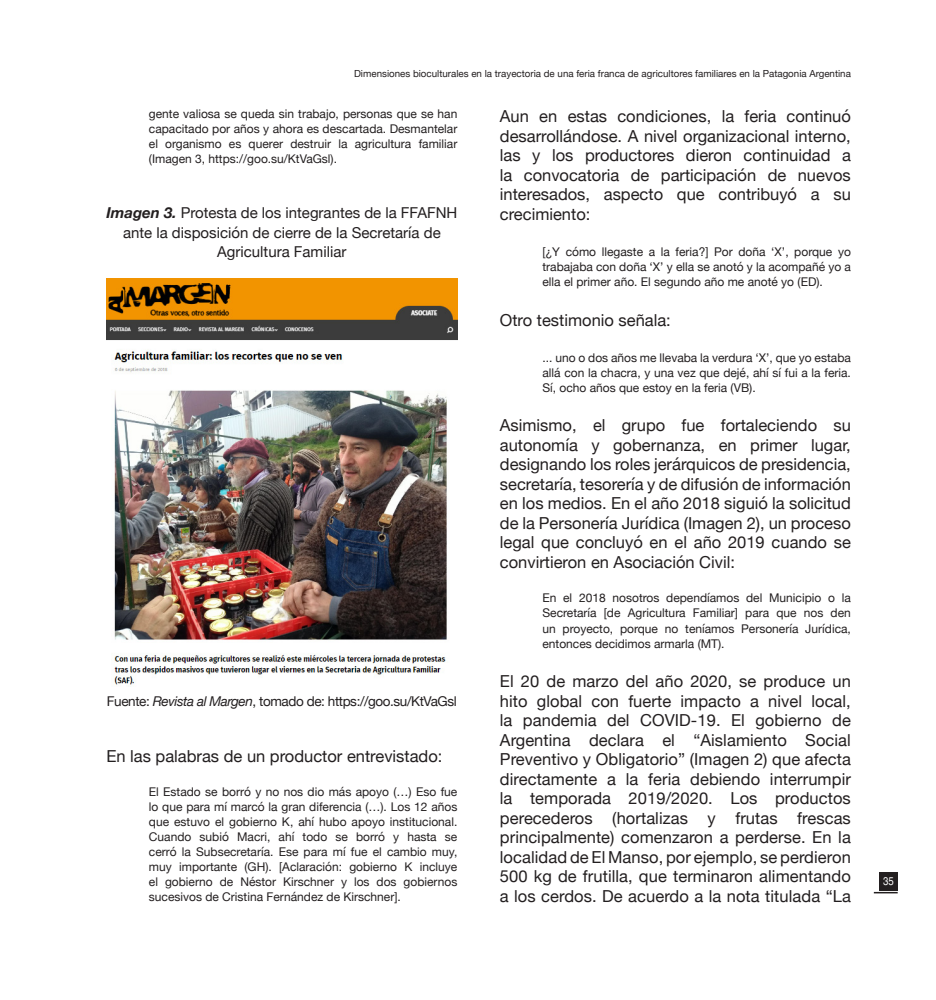
<style>
.page{position:relative;width:936px;height:1000px;background:#fff}
.page>*{position:absolute;margin:0;border:0;box-sizing:border-box;transform-origin:0 0}
.t1{font:16.5px/19.5px "Helvetica Neue";color:#231f20;text-align:justify}
.t2{font:15px/19.5px "Helvetica Neue";color:#231f20;text-align:center}
.t3{font:13.5px "Helvetica Neue";letter-spacing:-.03em;color:#231f20}
.t4{font:12px/15px "Helvetica Neue";color:#231f20;text-align:justify}
.t5{font:11.25px "Helvetica LT Std";color:#fff;scale:.85 1}
.t6{font:9.75px "Helvetica Neue";color:#231f20}
.s1{font-weight:700;font-style:italic}
.s2{font-style:italic}
</style>
<div class="page">
<div style="left:879px;top:872px;width:18px;height:18px;background:#231f20"></div>
<hr style="left:873px;top:891px;width:24px;height:2px;background:#231f20">
<img style="left:106px;top:279px;width:351px;height:406px">
<p class="t6" style="left:354px;top:66px;width:498px">Dimensiones bioculturales en la trayectoria de una feria franca de agricultores familiares en la Patagonia Argentina</p>
<p class="t4" style="left:149px;top:107px;width:310px">gente valiosa se queda sin trabajo, personas que se han capacitado por años y ahora es descartada. Desmantelar el organismo es querer destruir la agricultura familiar (Imagen 3, https://goo.su/KtVaGsl).</p>
<p class="t1" style="left:500px;top:107px;width:352px">Aun en estas condiciones, la feria continuó desarrollándose. A nivel organizacional interno, las y los productores dieron continuidad a la convocatoria de participación de nuevos interesados, aspecto que contribuyó a su crecimiento:</p>
<p class="t4" style="left:542px;top:244px;width:310px">[¿Y cómo llegaste a la feria?] Por doña ‘X’, porque yo trabajaba con doña ‘X’ y ella se anotó y la acompañé yo a ella el primer año. El segundo año me anoté yo (ED).</p>
<p class="t1" style="left:500px;top:311px;width:172px">Otro testimonio señala:</p>
<p class="t4" style="left:542px;top:351px;width:310px">... uno o dos años me llevaba la verdura ‘X’, que yo estaba allá con la chacra, y una vez que dejé, ahí sí fui a la feria.<br>Sí, ocho años que estoy en la feria (VB).</p>
<p class="t1" style="left:500px;top:416px;width:352px">Asimismo, el grupo fue fortaleciendo su autonomía y gobernanza, en primer lugar, designando los roles jerárquicos de presidencia, secretaría, tesorería y de difusión de información en los medios. En el año 2018 siguió la solicitud de la Personería Jurídica (Imagen 2), un proceso legal que concluyó en el año 2019 cuando se convirtieron en Asociación Civil:</p>
<p class="t4" style="left:542px;top:591px;width:310px">En el 2018 nosotros dependíamos del Municipio o la Secretaría [de Agricultura Familiar] para que nos den un proyecto, porque no teníamos Personería Jurídica, entonces decidimos armarla (MT).</p>
<p class="t1" style="left:500px;top:672px;width:352px">El 20 de marzo del año 2020, se produce un hito global con fuerte impacto a nivel local, la pandemia del COVID-19. El gobierno de Argentina declara el “Aislamiento Social Preventivo y Obligatorio” (Imagen 2) que afecta directamente a la feria debiendo interrumpir la temporada 2019/2020. Los productos perecederos (hortalizas y frutas frescas principalmente) comenzaron a perderse. En la localidad de El Manso, por ejemplo, se perdieron 500 kg de frutilla, que terminaron alimentando a los cerdos. De acuerdo a la nota titulada “La</p>
<p class="t2" style="left:106px;top:204px;width:352px"><span class="s1">Imagen 3.</span> Protesta de los integrantes de la FFAFNH ante la disposición de cierre de la Secretaría de<br>Agricultura Familiar</p>
<p class="t3" style="left:107px;top:691px;width:351px">Fuente: <span class="s2">Revista al Margen</span>, tomado de: https://goo.su/KtVaGsl</p>
<p class="t1" style="left:106px;top:747px;width:337px">En las palabras de un productor entrevistado:</p>
<p class="t4" style="left:149px;top:785px;width:310px">El Estado se borró y no nos dio más apoyo (…) Eso fue lo que para mí marcó la gran diferencia (…). Los 12 años que estuvo el gobierno K, ahí hubo apoyo institucional.<br>Cuando subió Macri, ahí todo se borró y hasta se cerró la Subsecretaría. Ese para mí fue el cambio muy, muy importante (GH). [Aclaración: gobierno K incluye el gobierno de Néstor Kirschner y los dos gobiernos sucesivos de Cristina Fernández de Kirschner].</p>
<p class="t5" style="left:883px;top:874px;width:14px">35</p>
</div>
